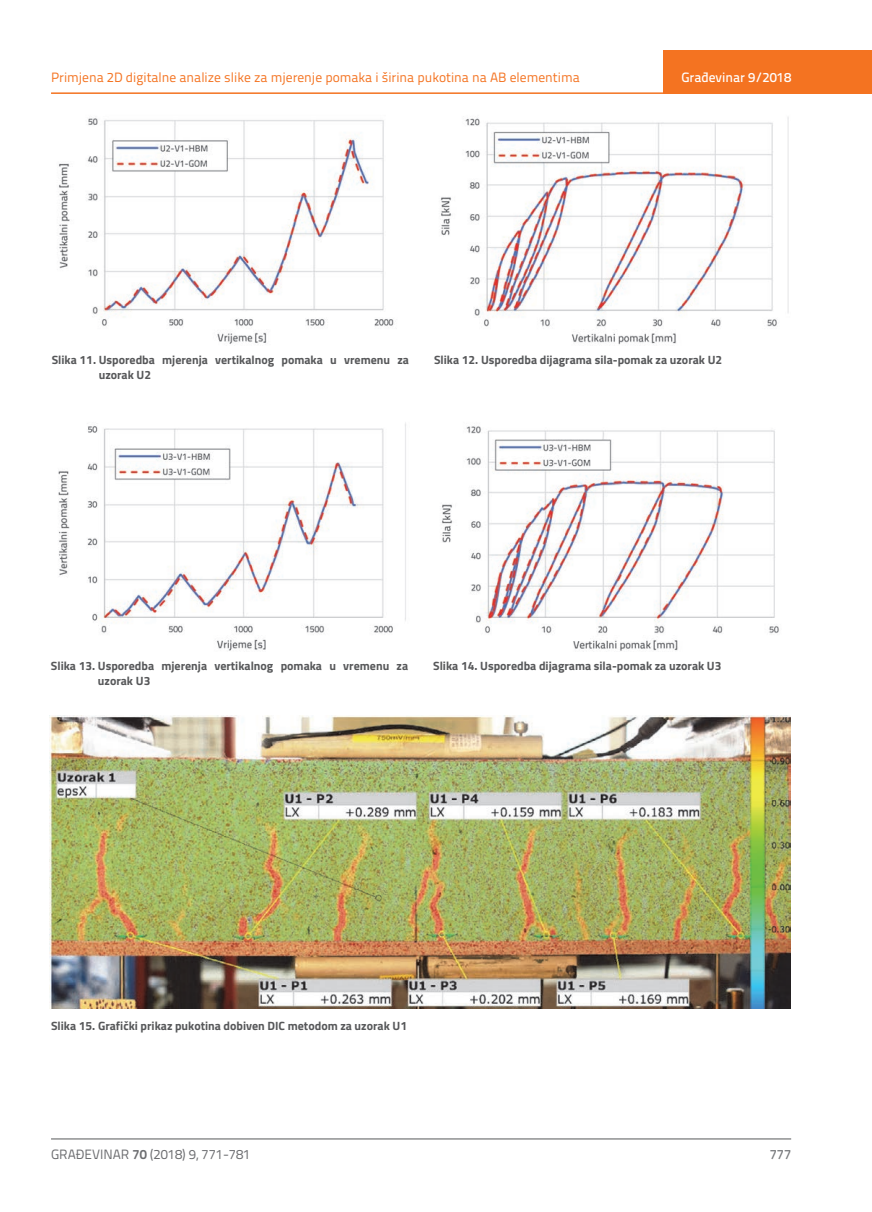
<style>
.page{position:relative;width:872px;height:1212px;background:#fff}
.page>*{position:absolute;margin:0;border:0;box-sizing:border-box;transform-origin:0 0}
.t1{font:13.5px "Titillium Text 22 L";color:#f47321}
.t2{font:13.5px "Titillium Text 22 L";color:#6c6d70}
.t3{font:500 13.5px "Titillium Text 22 L";color:#fff}
.t4{font:500 13.5px "Titillium Text 22 L";color:#787a7d}
.t5{font:700 12px/15px "Titillium";color:#57585a}
.s1{font-weight:700}
</style>
<div class="page">
<hr style="left:51px;top:92px;width:821px;height:2px;background:#f47321">
<div style="left:663px;top:50px;width:209px;height:44px;background:#f47321"></div>
<hr style="left:51px;top:1139px;width:740px;height:1px;background:#57585a">
<img style="left:441px;top:117px;width:348px;height:228px">
<img style="left:58px;top:422px;width:348px;height:229px">
<img style="left:442px;top:426px;width:337px;height:226px">
<img style="left:49px;top:715px;width:741px;height:293px">
<img style="left:59px;top:118px;width:335px;height:226px">
<p class="t1" style="left:51px;top:68px;width:530px">Primjena 2D digitalne analize slike za mjerenje pomaka i širina pukotina na AB elementima</p>
<p class="t3" style="left:681px;top:67px;width:111px">Građevinar 9/2018</p>
<p class="t5" style="left:99px;top:351px;width:312px;text-indent:-47px">Slika 11. Usporedba mjerenja vertikalnog pomaka u vremenu za uzorak U2</p>
<p class="t5" style="left:434px;top:351px;width:290px">Slika 12. Usporedba dijagrama sila-pomak za uzorak U2</p>
<p class="t5" style="left:98px;top:658px;width:312px;text-indent:-47px">Slika 13. Usporedba mjerenja vertikalnog pomaka u vremenu za uzorak U3</p>
<p class="t5" style="left:433px;top:658px;width:290px">Slika 14. Usporedba dijagrama sila-pomak za uzorak U3</p>
<p class="t5" style="left:51px;top:1018px;width:357px">Slika 15. Grafički prikaz pukotina dobiven DIC metodom za uzorak U1</p>
<p class="t2" style="left:51px;top:1144px;width:201px">GRAĐEVINAR <span class="s1">70</span> (2018) 9, 771-781</p>
<p class="t4" style="left:769px;top:1144px;width:23px">777</p>
</div>
